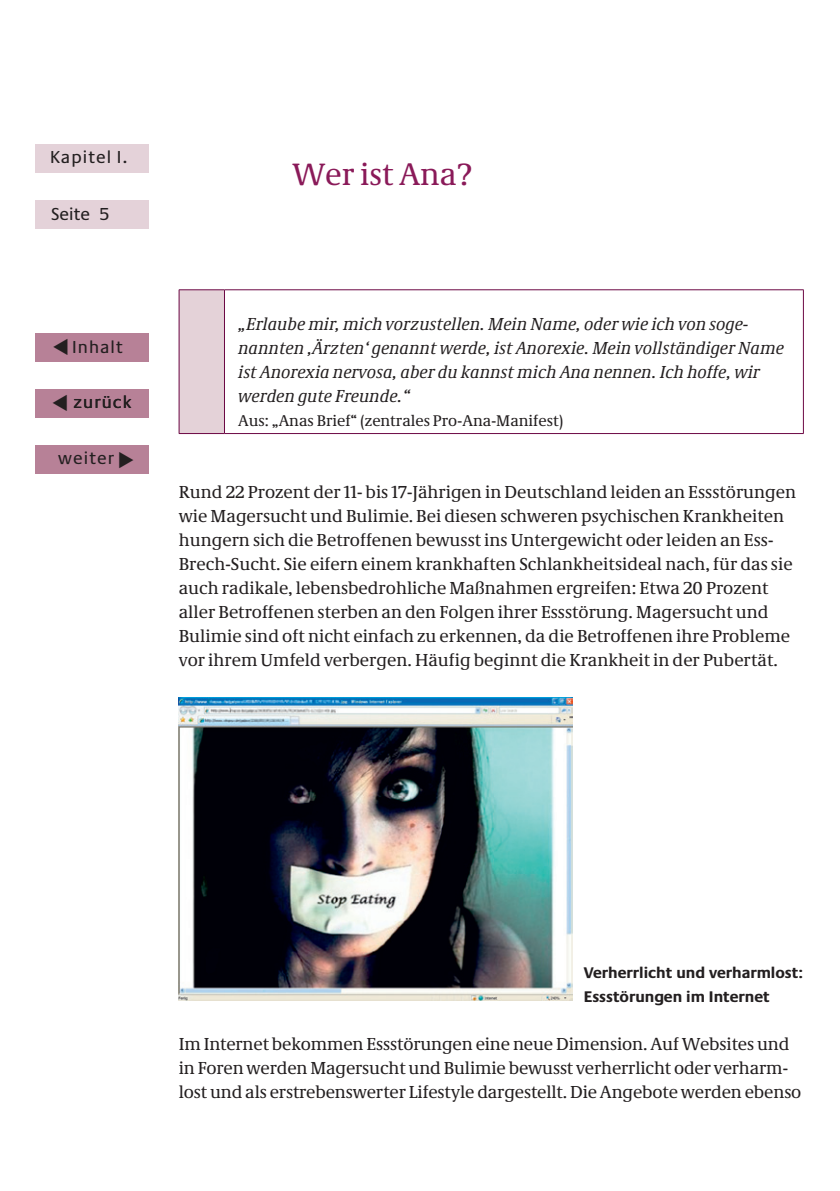
<style>
.page{position:relative;width:840px;height:1191px;background:#fff}
.page>*{position:absolute;margin:0;border:0;box-sizing:border-box;transform-origin:0 0}
.t1{font:32px "Neue Demos";color:#8a1a59}
.t2{font:18px/24px "Neue Demos";color:#231f20}
.t3{font:italic 18px/24px "Neue Demos";color:#231f20}
.t4{font:18px "Neue Praxis";letter-spacing:.06em;color:#231f20}
.t5{font:700 16px/24px "Neue Praxis";color:#231f20}
.t6{font:16px "Neue Demos";color:#231f20}
</style>
<div class="page">
<div style="left:35px;top:333px;width:114px;height:29px;background:#b78197"></div>
<div style="left:35px;top:200px;width:114px;height:28px;background:#e4d2d9"></div>
<div style="left:35px;top:389px;width:114px;height:29px;background:#b78197"></div>
<div style="left:35px;top:445px;width:114px;height:28px;background:#b78197"></div>
<div style="left:35px;top:144px;width:114px;height:28px;background:#e4d2d9"></div>
<hr style="left:802px;top:290px;width:1px;height:143px;background:#6c0844">
<div style="left:179px;top:290px;width:45px;height:143px;background:#e4d2d8"></div>
<hr style="left:224px;top:289px;width:579px;height:1px;background:#6c0844">
<hr style="left:224px;top:433px;width:579px;height:1px;background:#6c0844">
<hr style="left:179px;top:289px;width:45px;height:1px;background:#6c0844">
<hr style="left:179px;top:290px;width:1px;height:143px;background:#6c0844">
<hr style="left:224px;top:290px;width:1px;height:143px;background:#6c0844">
<hr style="left:179px;top:433px;width:45px;height:1px;background:#6c0844">
<img style="left:179px;top:697px;width:392px;height:303px">
<p class="t4" style="left:50px;top:146px;width:79px">Kapitel I.</p>
<p class="t4" style="left:51px;top:203px;width:60px">Seite 5</p>
<p class="t4" style="left:72px;top:335px;width:52px">Inhalt</p>
<p class="t4" style="left:73px;top:391px;width:59px">zurück</p>
<p class="t4" style="left:58px;top:447px;width:57px">weiter</p>
<h2 class="t1" style="left:292px;top:155px;width:181px">Wer ist Ana?</h2>
<p class="t3" style="left:238px;top:311px;width:547px">„Erlaube mir, mich vorzustellen. Mein Name, oder wie ich von soge&shy;nannten ‚Ärzten‘ genannt werde, ist Anorexie. Mein vollständiger Name ist Anorexia nervosa, aber du kannst mich Ana nennen. Ich hoffe, wir werden gute Freunde.“</p>
<p class="t6" style="left:238px;top:410px;width:326px">Aus: „Anas Brief“ (zentrales Pro-Ana-Manifest)</p>
<p class="t2" style="left:179px;top:479px;width:618px">Rund 22 Prozent der 11- bis 17-Jährigen in Deutschland leiden an Essstörungen wie Magersucht und Bulimie. Bei diesen schweren psychischen Krankheiten hungern sich die Betroffenen bewusst ins Untergewicht oder leiden an Ess-Brech-Sucht. Sie eifern einem krankhaften Schlankheitsideal nach, für das sie auch radikale, lebensbedrohliche Maßnahmen ergreifen: Etwa 20 Prozent aller Betroffenen sterben an den Folgen ihrer Essstörung. Magersucht und Bulimie sind oft nicht einfach zu erkennen, da die Betroffenen ihre Probleme vor ihrem Umfeld verbergen. Häufig beginnt die Krankheit in der Pubertät.</p>
<p class="t5" style="left:583px;top:960px;width:220px">Verherrlicht und verharmlost:<br>Essstörungen im Internet</p>
<p class="t2" style="left:179px;top:1031px;width:623px">Im Internet bekommen Essstörungen eine neue Dimension. Auf Websites und in Foren werden Magersucht und Bulimie bewusst verherrlicht oder verharm&shy;lost und als erstrebenswerter Lifestyle dargestellt. Die Angebote werden ebenso</p>
</div>
